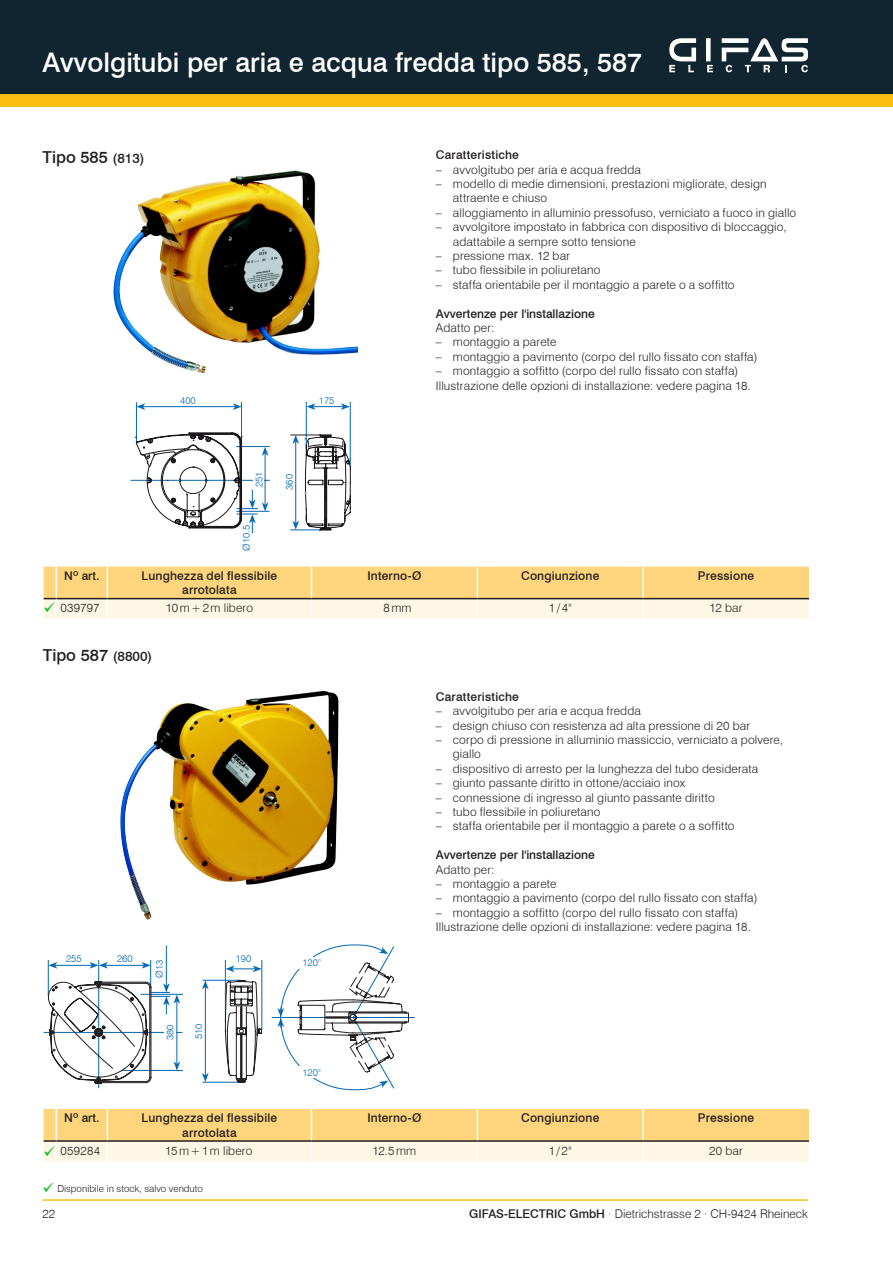
<style>
.page{position:relative;width:893px;height:1263px;background:#fff}
.page>*{position:absolute;margin:0;border:0;box-sizing:border-box;transform-origin:0 0}
.t1{font:500 27px "Swiss 721 BT";color:#fff}
.t2{font:500 16.5px "Swiss 721 BT";color:#231f20}
.t3{font:300 12px/14.4px "Swiss 721 BT";letter-spacing:.015em;color:#231f20}
.t4{font:500 12px/14.4px "Swiss 721 BT";letter-spacing:.015em;color:#231f20;text-align:center}
.t5{font:300 9.75px "Swiss 721 BT";color:#0168b3}
.t6{font:300 9.75px "Swiss 721 BT";color:#231f20}
.s1{font-size:13.5px}
.s2{color:#00bf1d}
.s3{font-weight:500}
</style>
<div class="page">
<div style="left:0;top:89px;width:893px;height:17px;background:#fdbe12"></div>
<div style="left:0;top:0;width:893px;height:94px;background:#112530"></div>
<hr style="left:43px;top:1199px;width:765px;height:2px;background:#fdbe12">
<div style="left:706px;top:38px;width:5px;height:23px;background:#fff"></div>
<svg style="left:669px;top:38px;width:27px;height:34px"></svg>
<svg style="left:707px;top:65px;width:6px;height:7px"></svg>
<svg style="left:722px;top:38px;width:86px;height:34px"></svg>
<svg style="left:305px;top:430px;width:46px;height:101px"></svg>
<hr style="left:236px;top:446px;width:34px;height:1px;background:#0168b3">
<hr style="left:236px;top:511px;width:34px;height:1px;background:#0168b3">
<hr style="left:131px;top:480px;width:139px;height:1px;background:#0168b3">
<hr style="left:306px;top:402px;width:1px;height:43px;background:#0168b3">
<hr style="left:136px;top:402px;width:1px;height:41px;background:#0168b3">
<hr style="left:290px;top:530px;width:30px;height:1px;background:#0168b3">
<hr style="left:241px;top:402px;width:1px;height:41px;background:#0168b3">
<hr style="left:290px;top:435px;width:30px;height:1px;background:#231f20">
<hr style="left:350px;top:402px;width:1px;height:64px;background:#0168b3">
<hr style="left:313px;top:406px;width:30px;height:1px;background:#0168b3">
<svg style="left:306px;top:403px;width:9px;height:7px"></svg>
<svg style="left:341px;top:403px;width:9px;height:7px"></svg>
<hr style="left:143px;top:406px;width:92px;height:1px;background:#0168b3">
<svg style="left:136px;top:403px;width:9px;height:7px"></svg>
<svg style="left:233px;top:403px;width:8px;height:7px"></svg>
<hr style="left:295px;top:441px;width:1px;height:82px;background:#0168b3">
<svg style="left:292px;top:521px;width:7px;height:9px"></svg>
<svg style="left:292px;top:435px;width:7px;height:9px"></svg>
<svg style="left:135px;top:430px;width:133px;height:103px"></svg>
<hr style="left:225px;top:960px;width:1px;height:62px;background:#0168b3">
<hr style="left:262px;top:960px;width:1px;height:69px;background:#0168b3">
<hr style="left:98px;top:960px;width:1px;height:128px;background:#0168b3">
<svg style="left:226px;top:965px;width:36px;height:7px"></svg>
<hr style="left:122px;top:1070px;width:61px;height:1px;background:#0168b3">
<hr style="left:141px;top:994px;width:42px;height:1px;background:#0168b3">
<hr style="left:203px;top:980px;width:38px;height:1px;background:#0168b3">
<hr style="left:203px;top:1082px;width:38px;height:1px;background:#0168b3">
<hr style="left:166px;top:945px;width:1px;height:41px;background:#0168b3">
<hr style="left:205px;top:987px;width:1px;height:88px;background:#0168b3">
<svg style="left:202px;top:1073px;width:7px;height:9px"></svg>
<svg style="left:202px;top:980px;width:7px;height:9px"></svg>
<hr style="left:44px;top:1032px;width:138px;height:1px;background:#0168b3">
<svg style="left:48px;top:960px;width:132px;height:123px"></svg>
<svg style="left:220px;top:980px;width:42px;height:102px"></svg>
<div style="left:164px;top:1015px;width:11px;height:34px;background:#fff"></div>
<hr style="left:272px;top:1017px;width:143px;height:1px;background:#0168b3">
<svg style="left:277px;top:944px;width:132px;height:146px"></svg>
<img style="left:120px;top:690px;width:219px;height:230px">
<img style="left:113px;top:170px;width:244px;height:203px">
<svg style="left:44px;top:567px;width:765px;height:52px;background:#f7dda2"></svg>
<svg style="left:44px;top:1109px;width:765px;height:53px;background:#f7dca1"></svg>
<h1 class="t1" style="left:43px;top:46px;width:601px">Avvolgitubi per aria e acqua fredda tipo 585, 587</h1>
<h2 class="t2" style="left:43px;top:147px;width:104px">Tipo 585 <span class="s1">(813)</span></h2>
<p class="t5" style="left:180px;top:395px;width:17px">400</p>
<p class="t5" style="left:319px;top:395px;width:17px">175</p>
<p class="t5" style="left:253px;top:487px;width:17px;rotate:-90deg">251</p>
<p class="t5" style="left:284px;top:490px;width:17px;rotate:-90deg">360</p>
<p class="t5" style="left:240px;top:551px;width:27px;rotate:-90deg">Ø10.5</p>
<p class="t4" style="left:436px;top:148px;width:85px">Caratteristiche</p>
<p class="t3" style="left:436px;top:162px;width:207px">– avvolgitubo per aria e acqua fredda</p>
<p class="t3" style="left:453px;top:176px;width:315px;text-indent:-17px">– modello di medie dimensioni, prestazioni migliorate, design attraente e chiuso</p>
<p class="t3" style="left:436px;top:205px;width:362px">– alloggiamento in alluminio pressofuso, verniciato a fuoco in giallo</p>
<p class="t3" style="left:453px;top:220px;width:335px;text-indent:-17px">– avvolgitore impostato in fabbrica con dispositivo di bloccaggio, adattabile a sempre sotto tensione</p>
<p class="t3" style="left:436px;top:248px;width:136px">– pressione max. 12 bar</p>
<p class="t3" style="left:436px;top:263px;width:166px">– tubo flessibile in poliuretano</p>
<p class="t3" style="left:436px;top:277px;width:300px">– staffa orientabile per il montaggio a parete o a soffitto</p>
<p class="t4" style="left:436px;top:306px;width:160px">Avvertenze per l'installazione</p>
<p class="t3" style="left:436px;top:320px;width:60px">Adatto per:</p>
<p class="t3" style="left:436px;top:335px;width:122px">– montaggio a parete</p>
<p class="t3" style="left:436px;top:349px;width:323px">– montaggio a pavimento (corpo del rullo fissato con staffa)</p>
<p class="t3" style="left:436px;top:364px;width:317px">– montaggio a soffitto (corpo del rullo fissato con staffa)<br>Illustrazione delle opzioni di installazione: vedere pagina 18.</p>
<p class="t4" style="left:64px;top:568px;width:37px">Nº art.</p>
<p class="t4" style="left:142px;top:568px;width:137px">Lunghezza del flessibile arrotolata</p>
<p class="t4" style="left:367px;top:568px;width:56px">Interno-Ø</p>
<p class="t4" style="left:521px;top:568px;width:80px">Congiunzione</p>
<p class="t4" style="left:698px;top:568px;width:58px">Pressione</p>
<p class="t3" style="left:44px;top:600px;width:57px"><span class="s2">✓</span> 039797</p>
<p class="t3" style="left:166px;top:600px;width:89px">10m+2m libero</p>
<p class="t3" style="left:384px;top:600px;width:30px">8mm</p>
<p class="t3" style="left:549px;top:600px;width:24px">1/4"</p>
<p class="t3" style="left:710px;top:600px;width:34px">12 bar</p>
<h2 class="t2" style="left:43px;top:645px;width:111px">Tipo 587 <span class="s1">(8800)</span></h2>
<p class="t5" style="left:66px;top:953px;width:17px">255</p>
<p class="t5" style="left:117px;top:953px;width:17px">260</p>
<p class="t5" style="left:236px;top:953px;width:17px">190</p>
<p class="t5" style="left:154px;top:977px;width:19px;rotate:-90deg">Ø13</p>
<p class="t5" style="left:164px;top:1040px;width:17px;rotate:-90deg">380</p>
<p class="t5" style="left:193px;top:1039px;width:17px;rotate:-90deg">510</p>
<p class="t5" style="left:302px;top:957px;width:20px">120°</p>
<p class="t5" style="left:302px;top:1066px;width:20px">120°</p>
<p class="t4" style="left:436px;top:689px;width:85px">Caratteristiche</p>
<p class="t3" style="left:436px;top:704px;width:207px">– avvolgitubo per aria e acqua fredda</p>
<p class="t3" style="left:436px;top:718px;width:316px">– design chiuso con resistenza ad alta pressione di 20 bar</p>
<p class="t3" style="left:453px;top:732px;width:332px;text-indent:-17px">– corpo di pressione in alluminio massiccio, verniciato a polvere, giallo</p>
<p class="t3" style="left:436px;top:761px;width:324px">– dispositivo di arresto per la lunghezza del tubo desiderata</p>
<p class="t3" style="left:436px;top:776px;width:251px">– giunto passante diritto in ottone/acciaio inox</p>
<p class="t3" style="left:436px;top:790px;width:280px">– connessione di ingresso al giunto passante diritto</p>
<p class="t3" style="left:436px;top:804px;width:166px">– tubo flessibile in poliuretano</p>
<p class="t3" style="left:436px;top:819px;width:300px">– staffa orientabile per il montaggio a parete o a soffitto</p>
<p class="t4" style="left:436px;top:848px;width:160px">Avvertenze per l'installazione</p>
<p class="t3" style="left:436px;top:862px;width:60px">Adatto per:</p>
<p class="t3" style="left:436px;top:876px;width:122px">– montaggio a parete</p>
<p class="t3" style="left:436px;top:891px;width:323px">– montaggio a pavimento (corpo del rullo fissato con staffa)</p>
<p class="t3" style="left:436px;top:905px;width:317px">– montaggio a soffitto (corpo del rullo fissato con staffa)<br>Illustrazione delle opzioni di installazione: vedere pagina 18.</p>
<p class="t4" style="left:64px;top:1111px;width:37px">Nº art.</p>
<p class="t4" style="left:142px;top:1111px;width:137px">Lunghezza del flessibile arrotolata</p>
<p class="t4" style="left:367px;top:1111px;width:56px">Interno-Ø</p>
<p class="t4" style="left:521px;top:1111px;width:80px">Congiunzione</p>
<p class="t4" style="left:698px;top:1111px;width:58px">Pressione</p>
<p class="t3" style="left:44px;top:1143px;width:58px"><span class="s2">✓</span> 059284</p>
<p class="t3" style="left:165px;top:1143px;width:89px">15m+1m libero</p>
<p class="t3" style="left:373px;top:1143px;width:45px">12.5mm</p>
<p class="t3" style="left:549px;top:1143px;width:25px">1/2"</p>
<p class="t3" style="left:709px;top:1143px;width:35px">20 bar</p>
<p class="t6" style="left:42px;top:1183px;width:162px"><span class="s2">✓</span> Disponibile in stock, salvo venduto</p>
<p class="t3" style="left:43px;top:1207px;width:14px">22</p>
<p class="t3" style="left:469px;top:1207px;width:340px"><span class="s3">GIFAS-ELECTRIC GmbH</span> · Dietrichstrasse 2 · CH-9424 Rheineck</p>
</div>
